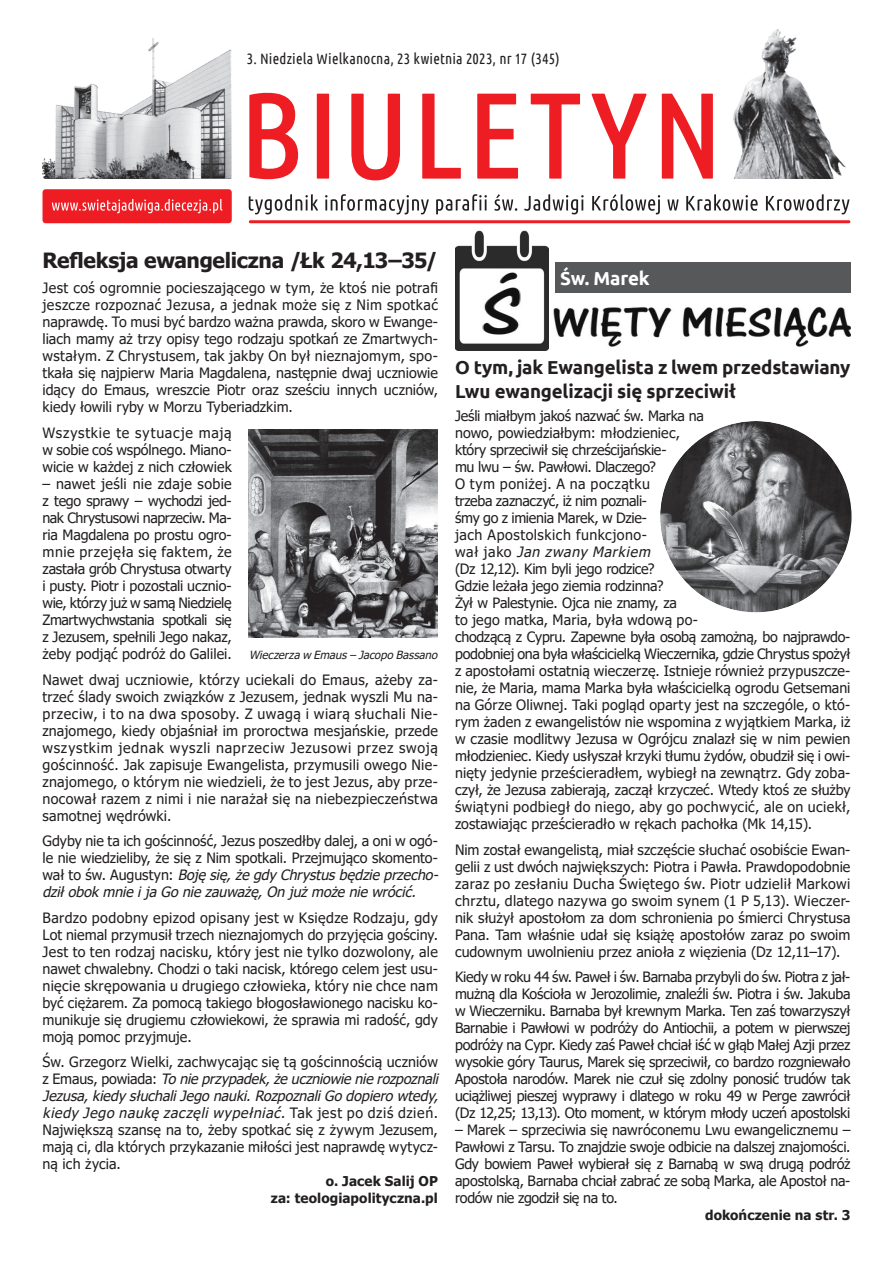
<style>
.page{position:relative;width:893px;height:1263px;background:#fff}
.page>*{position:absolute;margin:0;border:0;box-sizing:border-box;transform-origin:0 0}
.t1{font:700 21px "Tahoma";letter-spacing:-.02em;color:#231f20}
.bez_wcięć_akapit_2_m{font:700 18.75px/23.4px "Ubuntu";letter-spacing:-.01em;color:#231f20}
.bez_wcięć_akapit_2_m-2{font:700 18.75px "Ubuntu";letter-spacing:-.01em;color:#fff}
.t2{font:15px "Ubuntu Condensed";letter-spacing:.01em;color:#231f20}
.bez_wcięć_akapit_2_m-3{font:14.25px/17px "Tahoma";color:#231f20;text-align:justify}
.dokończenie{font:700 13.5px "Tahoma";letter-spacing:.005em;color:#231f20}
.dokończenie-2{font:italic 11.25px "Tahoma";color:#231f20}
.s1{font-style:italic}
</style>
<div class="page">
<svg style="left:249px;top:194px;width:600px;height:20px"></svg>
<img style="left:733px;top:30px;width:113px;height:149px">
<img style="left:43px;top:38px;width:189px;height:141px">
<svg style="left:249px;top:93px;width:464px;height:87px"></svg>
<hr style="left:250px;top:220px;width:599px;height:3px;background:#ee1d23">
<div style="left:43px;top:189px;width:189px;height:34px;background:#ee1d23;border-radius:3px"></div>
<svg style="left:52px;top:199px;width:170px;height:14px"></svg>
<img style="left:249px;top:429px;width:189px;height:209px">
<div style="left:555px;top:262px;width:295px;height:31px;background:#57585a"></div>
<img style="left:455px;top:230px;width:94px;height:121px">
<img style="left:554px;top:306px;width:296px;height:40px">
<img style="left:482px;top:271px;width:39px;height:64px">
<img style="left:660px;top:421px;width:191px;height:191px;border-radius:96px">
<p class="t2" style="left:247px;top:49px;width:314px">3. Niedziela Wielkanocna, 23 kwietnia 2023, nr 17 (345)</p>
<p class="t1" style="left:43px;top:246px;width:397px">Refleksja ewangeliczna /Łk 24,13–35/</p>
<p class="bez_wcięć_akapit_2_m-3" style="left:43px;top:281px;width:397px">Jest coś ogromnie pocieszającego w tym, że ktoś nie potrafi jeszcze rozpoznać Jezusa, a jednak może się z Nim spotkać naprawdę. To musi być bardzo ważna prawda, skoro w Ewange&shy;liach mamy aż trzy opisy tego rodzaju spotkań ze Zmartwych&shy;wstałym. Z Chrystusem, tak jakby On był nieznajomym, spo&shy;tkała się najpierw Maria Magdalena, następnie dwaj uczniowie idący do Emaus, wreszcie Piotr oraz sześciu innych uczniów, kiedy łowili ryby w Morzu Tyberiadzkim.</p>
<p class="bez_wcięć_akapit_2_m-3" style="left:43px;top:425px;width:191px">Wszystkie te sytuacje mają w sobie coś wspólnego. Miano&shy;wicie w każdej z nich człowiek</p>
<p class="bez_wcięć_akapit_2_m-3" style="left:43px;top:476px;width:191px">– nawet jeśli nie zdaje sobie z tego sprawy – wychodzi jed&shy;nak Chrystusowi naprzeciw. Ma&shy;ria Magdalena po prostu ogro&shy;mnie przejęła się faktem, że zastała grób Chrystusa otwarty i pusty. Piotr i pozostali ucznio&shy;wie, którzy już w samą Niedzielę Zmartwychwstania spotkali się z Jezusem, spełnili Jego nakaz, żeby podjąć podróż do Galilei.</p>
<p class="bez_wcięć_akapit_2_m-3" style="left:43px;top:672px;width:397px">Nawet dwaj uczniowie, którzy uciekali do Emaus, ażeby za&shy;trzeć ślady swoich związków z Jezusem, jednak wyszli Mu na&shy;przeciw, i to na dwa sposoby. Z uwagą i wiarą słuchali Nie&shy;znajomego, kiedy objaśniał im proroctwa mesjańskie, przede wszystkim jednak wyszli naprzeciw Jezusowi przez swoją gościnność. Jak zapisuje Ewangelista, przymusili owego Nie&shy;znajomego, o którym nie wiedzieli, że to jest Jezus, aby prze&shy;nocował razem z nimi i nie narażał się na niebezpieczeństwa samotnej wędrówki.</p>
<p class="bez_wcięć_akapit_2_m-3" style="left:43px;top:833px;width:401px;text-align:left">Gdyby nie ta ich gościnność, Jezus poszedłby dalej, a oni w ogó&shy;le nie wiedzieliby, że się z Nim spotkali. Przejmująco skomento&shy;w a ł t o ś w . A u g u s t y n : <span class="s1">Bojęsię,żegdyChrystusbędzieprzecho&shy;dziłobokmnieijaGoniezauważę,Onjużmożeniewrócić.</span></p>
<p class="bez_wcięć_akapit_2_m-3" style="left:43px;top:910px;width:397px">Bardzo podobny epizod opisany jest w Księdze Rodzaju, gdy Lot niemal przymusił trzech nieznajomych do przyjęcia gościny.<br>Jest to ten rodzaj nacisku, który jest nie tylko dozwolony, ale nawet chwalebny. Chodzi o taki nacisk, którego celem jest usu&shy;nięcie skrępowania u drugiego człowieka, który nie chce nam być ciężarem. Za pomocą takiego błogosławionego nacisku ko&shy;munikuje się drugiemu człowiekowi, że sprawia mi radość, gdy moją pomoc przyjmuje.</p>
<p class="bez_wcięć_akapit_2_m-3" style="left:43px;top:1054px;width:401px;text-align:left">Św. Grzegorz Wielki, zachwycając się tą gościnnością uczniów z E m a u s , p o w i a d a : <span class="s1">Tonieprzypadek,żeuczniowienierozpoznali Jezusa,kiedysłuchaliJegonauki.RozpoznaliGodopierowtedy, kiedy Jego naukę zaczęliwypełniać.</span>Ta k j e s t p o d z i ś d z i e ń .<br>Największą szansę na to, żeby spotkać się z żywym Jezusem, mają ci, dla których przykazanie miłości jest naprawdę wytycz&shy;ną ich życia.</p>
<p class="dokończenie" style="left:326px;top:1172px;width:114px">o. Jacek Salij OP</p>
<p class="dokończenie" style="left:271px;top:1189px;width:169px">za: teologiapolityczna.pl</p>
<p class="dokończenie-2" style="left:249px;top:647px;width:193px">Wieczerzaw Emaus–JacopoBassano</p>
<p class="bez_wcięć_akapit_2_m-2" style="left:560px;top:267px;width:91px">Św. Marek</p>
<p class="bez_wcięć_akapit_2_m" style="left:455px;top:356px;width:397px">O tym, jak Ewangelista z lwem przedstawiany<br>Lwu ewangelizacji się sprzeciwił</p>
<p class="bez_wcięć_akapit_2_m-3" style="left:455px;top:408px;width:397px;text-align:left">Jeśli miałbym jakoś nazwać św. Marka na<br>nowo, powiedziałbym: młodzieniec,<br>który sprzeciwił się chrześcijańskie-<br>mu lwu – św. Pawłowi. Dlaczego?<br>O tym poniżej. A na początku<br>trzeba zaznaczyć, iż nim poznali-<br>śmy go z imienia Marek, w Dzie-<br>jach Apostolskich funkcjono-<br>w a ł j a ko <span class="s1">Jan zwany Markiem<br></span>(Dz 12,12). Kim byli jego rodzice?<br>Gdzie leżała jego ziemia rodzinna?<br>Żył w Palestynie. Ojca nie znamy, za<br>to jego matka, Maria, była wdową po-<br>chodzącą z Cypru. Zapewne była osobą zamożną, bo najprawdo&shy;podobniej ona była właścicielką Wieczernika, gdzie Chrystus spożył z apostołami ostatnią wieczerzę. Istnieje również przypuszcze&shy;nie, że Maria, mama Marka była właścicielką ogrodu Getsemani na Górze Oliwnej. Taki pogląd oparty jest na szczególe, o któ&shy;rym żaden z ewangelistów nie wspomina z wyjątkiem Marka, iż w czasie modlitwy Jezusa w Ogrójcu znalazł się w nim pewien młodzieniec. Kiedy usłyszał krzyki tłumu żydów, obudził się i owi&shy;nięty jedynie prześcieradłem, wybiegł na zewnątrz. Gdy zoba&shy;czył, że Jezusa zabierają, zaczął krzyczeć. Wtedy ktoś ze służby świątyni podbiegł do niego, aby go pochwycić, ale on uciekł, zostawiając prześcieradło w rękach pachołka (Mk 14,15).</p>
<p class="bez_wcięć_akapit_2_m-3" style="left:455px;top:842px;width:397px">Nim został ewangelistą, miał szczęście słuchać osobiście Ewan&shy;gelii z ust dwóch największych: Piotra i Pawła. Prawdopodobnie zaraz po zesłaniu Ducha Świętego św. Piotr udzielił Markowi chrztu, dlatego nazywa go swoim synem (1 P 5,13). Wieczer&shy;nik służył apostołom za dom schronienia po śmierci Chrystusa Pana. Tam właśnie udał się książę apostołów zaraz po swoim cudownym uwolnieniu przez anioła z więzienia (Dz 12,11–17).</p>
<p class="bez_wcięć_akapit_2_m-3" style="left:455px;top:969px;width:397px">Kiedy w roku 44 św. Paweł i św. Barnaba przybyli do św. Piotra z jał&shy;mużną dla Kościoła w Jerozolimie, znaleźli św. Piotra i św. Jakuba w Wieczerniku. Barnaba był krewnym Marka. Ten zaś towarzyszył Barnabie i Pawłowi w podróży do Antiochii, a potem w pierwszej podróży na Cypr. Kiedy zaś Paweł chciał iść w głąb Małej Azji przez wysokie góry Taurus, Marek się sprzeciwił, co bardzo rozgniewało Apostoła narodów. Marek nie czuł się zdolny ponosić trudów tak uciążliwej pieszej wyprawy i dlatego w roku 49 w Perge zawrócił (Dz 12,25; 13,13). Oto moment, w którym młody uczeń apostolski</p>
<p class="bez_wcięć_akapit_2_m-3" style="left:455px;top:1122px;width:397px">– Marek – sprzeciwia się nawróconemu Lwu ewangelicznemu – Pawłowi z Tarsu. To znajdzie swoje odbicie na dalszej znajomości.<br>Gdy bowiem Paweł wybierał się z Barnabą w swą drugą podróż apostolską, Barnaba chciał zabrać ze sobą Marka, ale Apostoł na&shy;rodów nie zgodził się na to.</p>
<p class="dokończenie" style="left:705px;top:1206px;width:147px">dokończenie na str. 3</p>
</div>
